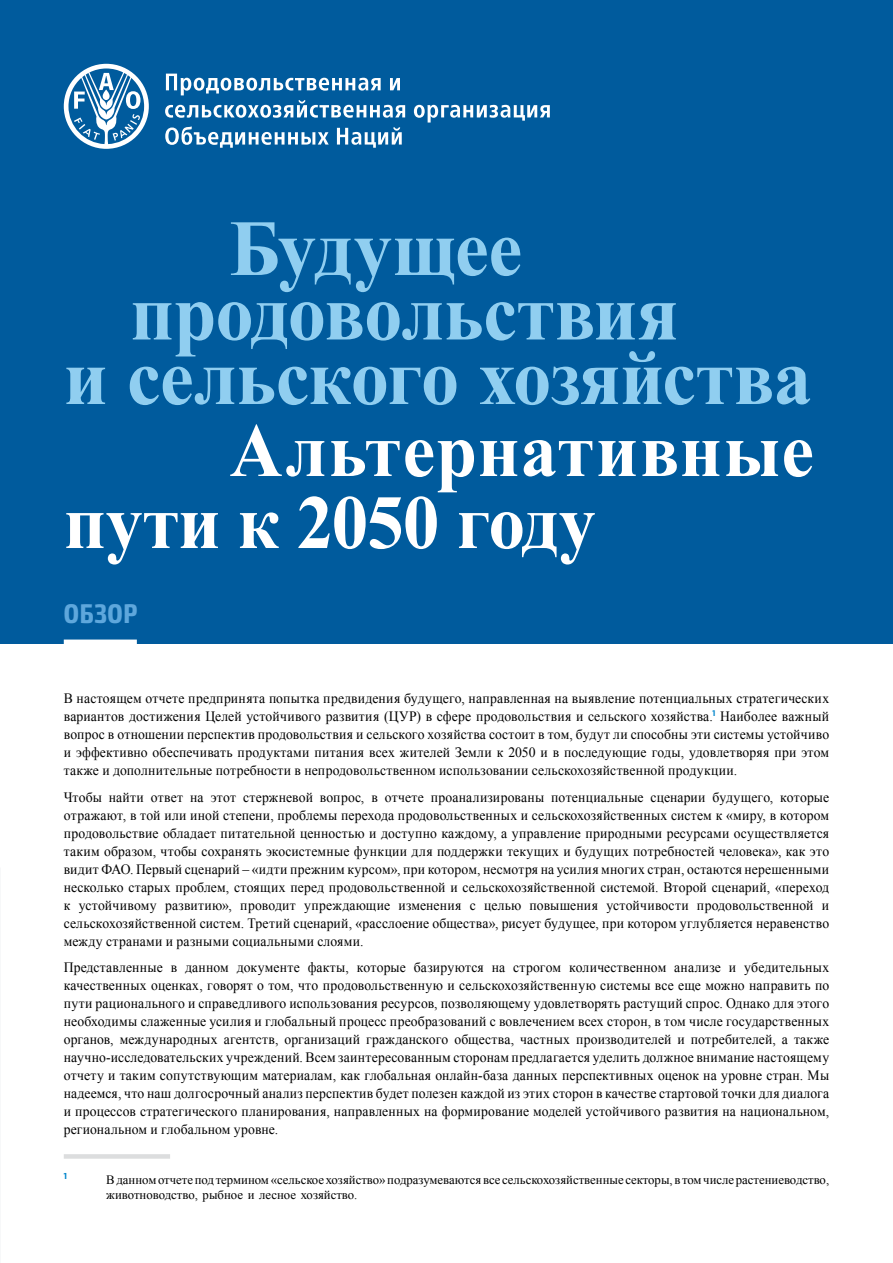
<style>
.page{position:relative;width:893px;height:1263px;background:#fff}
.page>*{position:absolute;margin:0;border:0;box-sizing:border-box;transform-origin:0 0}
.t1{font:700 79.5px "Times New Roman";letter-spacing:-.015em;color:#90cef0;scale:.96 1}
.t2{font:700 76.5px/72px "Times New Roman";letter-spacing:.005em;color:#fff;scale:.96 1}
.t3{font:700 condensed 27px "Exo 2";letter-spacing:.02em;color:#5ea7dc}
.t4{font:14.25px/18px "Times New Roman";letter-spacing:.01em;color:#000;text-align:justify;scale:.96 1}
.t5{font:12.75px/15px "Times New Roman";color:#000}
.t6{font:700 condensed 8.7px "Exo 2";color:#0085cb}
</style>
<div class="page">
<div style="left:0;top:0;width:893px;height:644px;background:#005b9d"></div>
<div style="left:64px;top:639px;width:73px;height:6px;background:#fff"></div>
<div style="left:64px;top:1154px;width:106px;height:5px;background:#dcddde"></div>
<svg style="left:64px;top:64px;width:85px;height:85px"></svg>
<svg style="left:165px;top:74px;width:240px;height:44px"></svg>
<svg style="left:414px;top:105px;width:136px;height:18px"></svg>
<svg style="left:165px;top:126px;width:164px;height:22px"></svg>
<svg style="left:337px;top:127px;width:65px;height:21px"></svg>
<h1 class="t1" style="left:230px;top:193px;width:306px">Будущее</h1>
<h1 class="t1" style="left:130px;top:258px;width:573px">продовольствия</h1>
<h1 class="t1" style="left:64px;top:322px;width:780px">и сельского хозяйства</h1>
<h2 class="t2" style="left:64px;top:412px;width:783px;text-indent:166px">Альтернативные пути к 2050 году</h2>
<h3 class="t3" style="left:64px;top:597px;width:75px">ОБЗОР</h3>
<p class="t4" style="left:64px;top:689px;width:799px">В настоящем отчете предпринята попытка предвидения будущего, направленная на выявление потенциальных стратегических вариантов достижения Целей устойчивого развития (ЦУР) в сфере продовольствия и сельского хозяйства.<sup>1</sup> Наиболее важный вопрос в отношении перспектив продовольствия и сельского хозяйства состоит в том, будут ли способны эти системы устойчиво и эффективно обеспечивать продуктами питания всех жителей Земли к 2050 и в последующие годы, удовлетворяя при этом также и дополнительные потребности в непродовольственном использовании сельскохозяйственной продукции.</p>
<p class="t4" style="left:64px;top:787px;width:799px">Чтобы найти ответ на этот стержневой вопрос, в отчете проанализированы потенциальные сценарии будущего, которые отражают, в той или иной степени, проблемы перехода продовольственных и сельскохозяйственных систем к «миру, в котором продовольствие обладает питательной ценностью и доступно каждому, а управление природными ресурсами осуществляется таким образом, чтобы сохранять экосистемные функции для поддержки текущих и будущих потребностей человека», как это видит ФАО. Первый сценарий – «идти прежним курсом», при котором, несмотря на усилия многих стран, остаются нерешенными несколько старых проблем, стоящих перед продовольственной и сельскохозяйственной системой. Второй сценарий, «переход к устойчивому развитию», проводит упреждающие изменения с целью повышения устойчивости продовольственной и сельскохозяйственной систем. Третий сценарий, «расслоение общества», рисует будущее, при котором углубляется неравенство между странами и разными социальными слоями.</p>
<p class="t4" style="left:64px;top:958px;width:799px">Представленные в данном документе факты, которые базируются на строгом количественном анализе и убедительных качественных оценках, говорят о том, что продовольственную и сельскохозяйственную системы все еще можно направить по пути рационального и справедливого использования ресурсов, позволяющему удовлетворять растущий спрос. Однако для этого необходимы слаженные усилия и глобальный процесс преобразований с вовлечением всех сторон, в том числе государственных органов, международных агентств, организаций гражданского общества, частных производителей и потребителей, а также научно-исследовательских учреждений. Всем заинтересованным сторонам предлагается уделить должное внимание настоящему отчету и таким сопутствующим материалам, как глобальная онлайн-база данных перспективных оценок на уровне стран. Мы надеемся, что наш долгосрочный анализ перспектив будет полезен каждой из этих сторон в качестве стартовой точки для диалога и процессов стратегического планирования, направленных на формирование моделей устойчивого развития на национальном, региональном и глобальном уровне.</p>
<p class="t6" style="left:64px;top:1171px;width:5px">1</p>
<p class="t5" style="left:106px;top:1172px;width:724px">В данном отчете под термином «сельское хозяйство» подразумеваются все сельскохозяйственные секторы, в том числе растениеводство, животноводство, рыбное и лесное хозяйство.</p>
</div>
